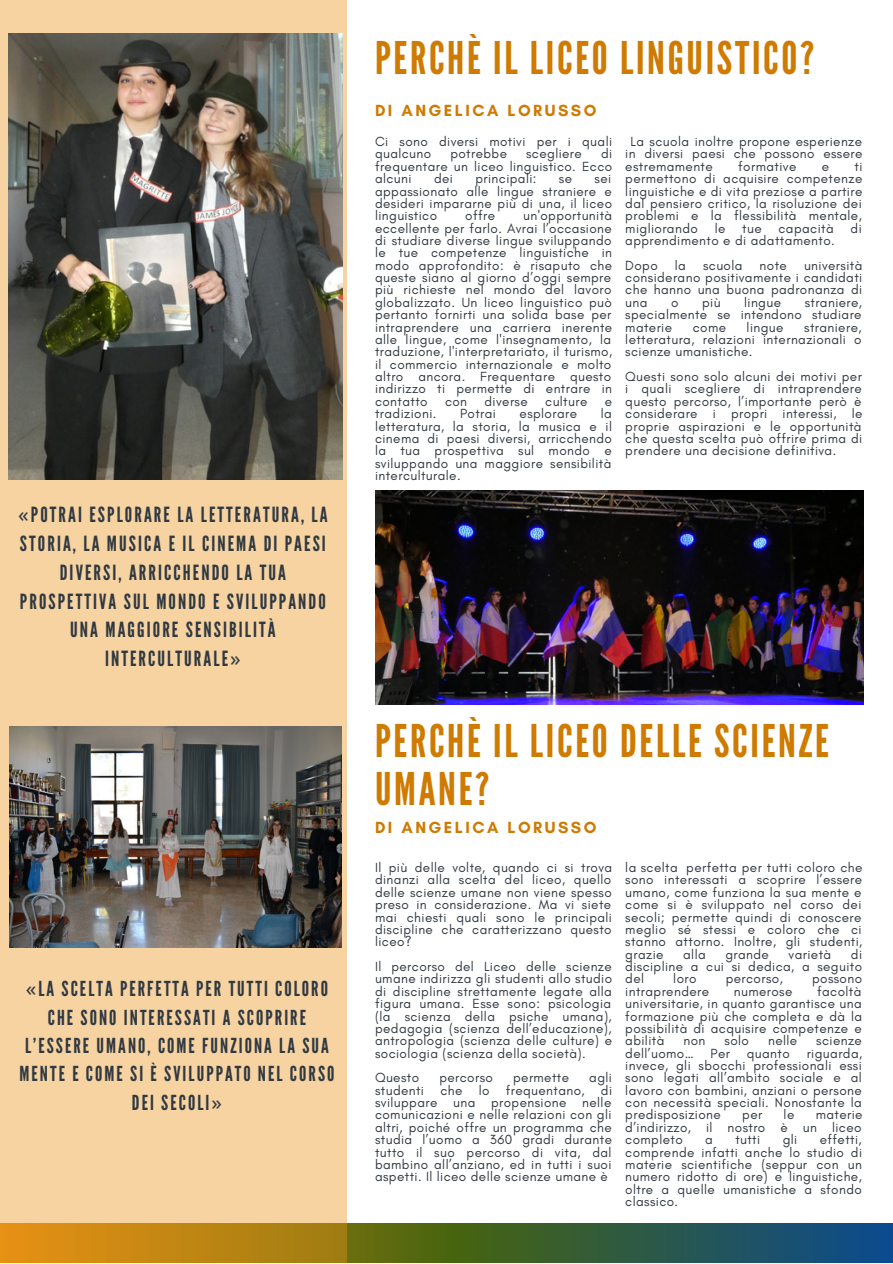
<style>
.page{position:relative;width:893px;height:1264px;background:#fff}
.page>*{position:absolute;margin:0;border:0;box-sizing:border-box;transform-origin:0 0}
.t1{font:45px/48.3px "League Gothic";letter-spacing:.06em;color:#cf7a00}
.t2{font:20.85px/28.7px "League Gothic";letter-spacing:.1em;color:#303841;text-align:center}
.t3{font:20.55px/28.3px "League Gothic";letter-spacing:.1em;color:#303841;text-align:center}
.t4{font:700 16.5px "Glacial Indifference";letter-spacing:.15em;color:#cf7a00}
.t5{font:13.5px/12.3px "Glacial Indifference";letter-spacing:.03em;color:#303841;text-align:justify}
.s1{font-family:"Noto Sans"}
</style>
<div class="page">
<svg style="left:346px;top:1223px;width:546px;height:39px;background:#325a42"></svg>
<div style="left:0;top:0;width:346px;height:1262px;background:#f6d3a1"></div>
<img style="left:8px;top:33px;width:334px;height:446px">
<img style="left:375px;top:490px;width:488px;height:215px">
<img style="left:9px;top:726px;width:332px;height:221px">
<p class="t2" style="left:18px;top:501px;width:311px"><span class="s1">«</span>POTRAI ESPLORARE LA LETTERATURA, LA<br>STORIA, LA MUSICA E IL CINEMA DI PAESI<br>DIVERSI, ARRICCHENDO LA TUA<br>PROSPETTIVA SUL MONDO E SVILUPPANDO<br>UNA MAGGIORE SENSIBILITÀ<br>INTERCULTURALE<span class="s1">»</span></p>
<p class="t3" style="left:19px;top:975px;width:316px"><span class="s1">«</span>LA SCELTA PERFETTA PER TUTTI COLORO<br>CHE SONO INTERESSATI A SCOPRIRE<br>L’ESSERE UMANO, COME FUNZIONA LA SUA<br>MENTE E COME SI È SVILUPPATO NEL CORSO<br>DEI SECOLI<span class="s1">»</span></p>
<p class="t1" style="left:375px;top:35px;width:440px">PERCHÈ IL LICEO LINGUISTICO?</p>
<p class="t4" style="left:375px;top:100px;width:223px">DI ANGELICA LORUSSO</p>
<p class="t5" style="left:375px;top:135px;width:238px">Ci sono diversi motivi per i quali qualcuno</p>
<p class="t5" style="left:375px;top:147px;width:239px;text-indent:226px">di frequentare un liceo linguistico. Ecco alcuni</p>
<p class="t5" style="left:450px;top:147px;width:58px">potrebbe</p>
<p class="t5" style="left:526px;top:147px;width:57px">scegliere</p>
<p class="t5" style="left:434px;top:172px;width:20px">dei</p>
<p class="t5" style="left:475px;top:172px;width:63px">principali:</p>
<p class="t5" style="left:559px;top:172px;width:15px">se</p>
<p class="t5" style="left:375px;top:172px;width:238px;text-indent:219px">sei appassionato alle lingue straniere e desideri impararne più di una, il liceo linguistico</p>
<p class="t5" style="left:375px;top:209px;width:239px;text-indent:148px">un'opportunità eccellente per farlo. Avrai l’occasione di studiare diverse lingue sviluppando le tue competenze linguistiche in modo approfondito: è risaputo che queste siano al giorno d’oggi sempre più richieste nel mondo del lavoro globalizzato. Un liceo linguistico può pertanto fornirti una solida base per intraprendere una carriera inerente alle lingue, come l'insegnamento, la traduzione, l'interpretariato, il turismo, il commercio internazionale e molto altro ancora. Frequentare questo indirizzo ti permette di entrare in contatto</p>
<p class="t5" style="left:465px;top:209px;width:31px">offre</p>
<p class="t5" style="left:445px;top:395px;width:24px">con</p>
<p class="t5" style="left:484px;top:395px;width:45px">diverse</p>
<p class="t5" style="left:545px;top:395px;width:44px">culture</p>
<p class="t5" style="left:604px;top:395px;width:9px">e</p>
<p class="t5" style="left:375px;top:407px;width:63px">tradizioni.</p>
<p class="t5" style="left:460px;top:407px;width:37px">Potrai</p>
<p class="t5" style="left:519px;top:407px;width:59px">esplorare</p>
<p class="t5" style="left:375px;top:407px;width:238px;text-indent:226px">la letteratura, la storia, la musica e il cinema di paesi diversi, arricchendo la tua prospettiva sul mondo e sviluppando una maggiore sensibilità interculturale.</p>
<p class="t5" style="left:625px;top:135px;width:239px;text-indent:5px">La scuola inoltre propone esperienze in diversi paesi che possono essere estremamente</p>
<p class="t5" style="left:738px;top:160px;width:60px">formative</p>
<p class="t5" style="left:821px;top:160px;width:9px">e</p>
<p class="t5" style="left:625px;top:160px;width:239px;text-indent:229px">ti permettono di acquisire competenze linguistiche e di vita preziose a partire dal pensiero critico, la risoluzione dei problemi e la flessibilità mentale, migliorando le tue capacità di apprendimento e di adattamento.</p>
<p class="t5" style="left:625px;top:259px;width:34px">Dopo</p>
<p class="t5" style="left:674px;top:259px;width:13px">la</p>
<p class="t5" style="left:703px;top:259px;width:41px">scuola</p>
<p class="t5" style="left:759px;top:259px;width:29px">note</p>
<p class="t5" style="left:625px;top:259px;width:239px;text-indent:179px">università considerano positivamente i candidati che hanno una buona padronanza di una</p>
<p class="t5" style="left:671px;top:296px;width:9px">o</p>
<p class="t5" style="left:702px;top:296px;width:20px">più</p>
<p class="t5" style="left:744px;top:296px;width:38px">lingue</p>
<p class="t5" style="left:625px;top:296px;width:238px;text-indent:179px">straniere, specialmente se intendono studiare materie</p>
<p class="t5" style="left:692px;top:321px;width:35px">come</p>
<p class="t5" style="left:746px;top:321px;width:38px">lingue</p>
<p class="t5" style="left:625px;top:321px;width:238px;text-indent:179px">straniere, letteratura, relazioni internazionali o scienze umanistiche.</p>
<p class="t5" style="left:625px;top:370px;width:238px">Questi sono solo alcuni dei motivi per i quali scegliere di intraprendere questo percorso, l’importante però è considerare i propri interessi, le proprie aspirazioni e le opportunità che questa scelta può offrire prima di prendere una decisione definitiva.</p>
<p class="t1" style="left:375px;top:717px;width:455px">PERCHÈ IL LICEO DELLE SCIENZE<br>UMANE?</p>
<p class="t4" style="left:375px;top:817px;width:223px">DI ANGELICA LORUSSO</p>
<p class="t5" style="left:375px;top:861px;width:239px">Il più delle volte, quando ci si trova dinanzi alla scelta del liceo, quello delle scienze umane non viene spesso preso in considerazione. Ma vi siete mai chiesti quali sono le principali discipline che caratterizzano questo liceo?</p>
<p class="t5" style="left:375px;top:960px;width:239px">Il percorso del Liceo delle scienze umane indirizza gli studenti allo studio di discipline strettamente legate alla figura umana. Esse sono: psicologia (la scienza della psiche umana), pedagogia (scienza dell’educazione), antropologia (scienza delle culture) e sociologia (scienza della società).</p>
<p class="t5" style="left:375px;top:1071px;width:46px">Questo</p>
<p class="t5" style="left:439px;top:1071px;width:55px">percorso</p>
<p class="t5" style="left:513px;top:1071px;width:57px">permette</p>
<p class="t5" style="left:375px;top:1071px;width:238px;text-indent:214px">agli studenti che lo frequentano, di sviluppare una propensione nelle comunicazioni e nelle relazioni con gli altri, poiché offre un programma che studia l’uomo a 360 gradi durante tutto il suo percorso di vita, dal bambino all’anziano, ed in tutti i suoi aspetti. Il liceo delle scienze umane è</p>
<p class="t5" style="left:625px;top:861px;width:239px">la scelta perfetta per tutti coloro che sono interessati a scoprire l’essere umano, come funziona la sua mente e come si è sviluppato nel corso dei secoli; permette quindi di conoscere meglio sé stessi e coloro che ci stanno attorno. Inoltre, gli studenti, grazie</p>
<p class="t5" style="left:625px;top:947px;width:238px;text-indent:225px">di discipline a cui si dedica, a seguito del</p>
<p class="t5" style="left:683px;top:947px;width:24px">alla</p>
<p class="t5" style="left:725px;top:947px;width:45px">grande</p>
<p class="t5" style="left:788px;top:947px;width:44px">varietà</p>
<p class="t5" style="left:673px;top:972px;width:25px">loro</p>
<p class="t5" style="left:725px;top:972px;width:59px">percorso,</p>
<p class="t5" style="left:812px;top:972px;width:52px">possono</p>
<p class="t5" style="left:625px;top:984px;width:85px">intraprendere</p>
<p class="t5" style="left:733px;top:984px;width:60px">numerose</p>
<p class="t5" style="left:625px;top:984px;width:238px;text-indent:192px">facoltà universitarie, in quanto garantisce una formazione più che completa e dà la possibilità di acquisire competenze e abilità</p>
<p class="t5" style="left:683px;top:1034px;width:23px">non</p>
<p class="t5" style="left:724px;top:1034px;width:26px">solo</p>
<p class="t5" style="left:768px;top:1034px;width:31px">nelle</p>
<p class="t5" style="left:625px;top:1034px;width:238px;text-indent:191px">scienze dell’uomo… Per quanto riguarda, invece, gli sbocchi professionali essi sono legati all’ambito sociale e al lavoro con bambini, anziani o persone con necessità speciali. Nonostante la predisposizione</p>
<p class="t5" style="left:742px;top:1108px;width:22px">per</p>
<p class="t5" style="left:783px;top:1108px;width:12px">le</p>
<p class="t5" style="left:625px;top:1108px;width:239px;text-indent:190px">materie d’indirizzo, il nostro è un liceo completo</p>
<p class="t5" style="left:625px;top:1133px;width:238px;text-indent:194px">effetti, comprende infatti anche lo studio di materie scientifiche (seppur con un numero ridotto di ore) e linguistiche, oltre a quelle umanistiche a sfondo classico.</p>
<p class="t5" style="left:705px;top:1133px;width:9px">a</p>
<p class="t5" style="left:735px;top:1133px;width:26px">tutti</p>
<p class="t5" style="left:782px;top:1133px;width:16px">gli</p>
</div>
